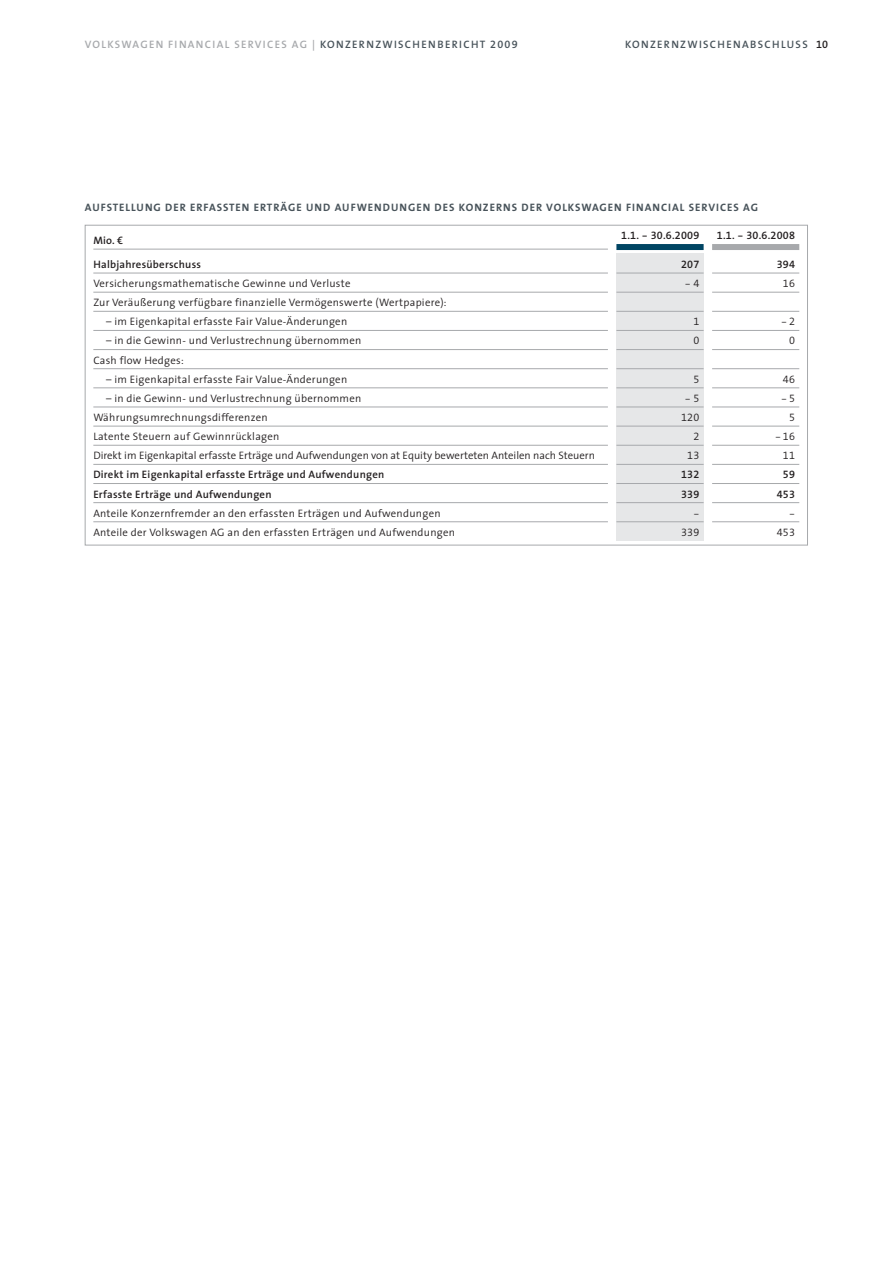
<style>
.page{position:relative;width:893px;height:1263px;background:#fff}
.page>*{position:absolute;margin:0;border:0;box-sizing:border-box;transform-origin:0 0}
.t1{font:300 10.8px/19.2px "The Sans";letter-spacing:.025em;color:#231f20}
.t2{font:600 10.8px/19.2px "The Sans";letter-spacing:.025em;color:#231f20}
.t3{font:700 10.8px "The Sans";letter-spacing:.09em;color:#48535a}
.t4{font:600 10.8px "The Sans";letter-spacing:.12em;color:#a7a9ac}
.t5{font:10.8px/19.2px "The Sans Semi Bold Expert";letter-spacing:.02em;color:#231f20}
.t6{font:10.8px/19.2px "The Sans Semi Light Expert";letter-spacing:.02em;color:#231f20;text-align:right}
.t7{font:600 10.8px "The Sans";letter-spacing:.12em;color:#48535a}
.s1{color:#48535a}
.s2{font-family:"The Sans Semi Bold Expert";font-weight:400;color:#48535a}
.s3{font-family:"The Sans Semi Bold Expert";font-weight:400;color:#231f20}
</style>
<div class="page">
<div style="left:616px;top:254px;width:87px;height:287px;background:#e6e7e8"></div>
<div style="left:616px;top:244px;width:87px;height:6px;background:#004563"></div>
<hr style="left:616px;top:273px;width:87px;height:1px;background:#a7a9ac">
<hr style="left:616px;top:292px;width:87px;height:1px;background:#a7a9ac">
<hr style="left:616px;top:311px;width:87px;height:1px;background:#a7a9ac">
<hr style="left:616px;top:330px;width:87px;height:1px;background:#a7a9ac">
<hr style="left:616px;top:349px;width:87px;height:1px;background:#a7a9ac">
<hr style="left:616px;top:368px;width:87px;height:1px;background:#a7a9ac">
<hr style="left:616px;top:388px;width:87px;height:1px;background:#a7a9ac">
<hr style="left:616px;top:407px;width:87px;height:1px;background:#a7a9ac">
<hr style="left:616px;top:426px;width:87px;height:1px;background:#a7a9ac">
<hr style="left:616px;top:445px;width:87px;height:1px;background:#a7a9ac">
<hr style="left:616px;top:464px;width:87px;height:1px;background:#a7a9ac">
<hr style="left:616px;top:483px;width:87px;height:1px;background:#a7a9ac">
<hr style="left:616px;top:502px;width:87px;height:1px;background:#a7a9ac">
<hr style="left:616px;top:521px;width:87px;height:1px;background:#a7a9ac">
<div style="left:712px;top:244px;width:87px;height:6px;background:#a7a9ac"></div>
<hr style="left:712px;top:273px;width:87px;height:1px;background:#a7a9ac">
<hr style="left:712px;top:292px;width:87px;height:1px;background:#a7a9ac">
<hr style="left:712px;top:311px;width:87px;height:1px;background:#a7a9ac">
<hr style="left:712px;top:330px;width:87px;height:1px;background:#a7a9ac">
<hr style="left:712px;top:349px;width:87px;height:1px;background:#a7a9ac">
<hr style="left:712px;top:368px;width:87px;height:1px;background:#a7a9ac">
<hr style="left:712px;top:388px;width:87px;height:1px;background:#a7a9ac">
<hr style="left:712px;top:407px;width:87px;height:1px;background:#a7a9ac">
<hr style="left:712px;top:426px;width:87px;height:1px;background:#a7a9ac">
<hr style="left:712px;top:445px;width:87px;height:1px;background:#a7a9ac">
<hr style="left:712px;top:464px;width:87px;height:1px;background:#a7a9ac">
<hr style="left:712px;top:483px;width:87px;height:1px;background:#a7a9ac">
<hr style="left:712px;top:502px;width:87px;height:1px;background:#a7a9ac">
<hr style="left:712px;top:521px;width:87px;height:1px;background:#a7a9ac">
<hr style="left:93px;top:249px;width:515px;height:1px;background:#a7a9ac">
<hr style="left:93px;top:273px;width:515px;height:1px;background:#a7a9ac">
<hr style="left:93px;top:292px;width:515px;height:1px;background:#a7a9ac">
<hr style="left:93px;top:311px;width:515px;height:1px;background:#a7a9ac">
<hr style="left:93px;top:330px;width:515px;height:1px;background:#a7a9ac">
<hr style="left:93px;top:349px;width:515px;height:1px;background:#a7a9ac">
<hr style="left:93px;top:368px;width:515px;height:1px;background:#a7a9ac">
<hr style="left:93px;top:388px;width:515px;height:1px;background:#a7a9ac">
<hr style="left:93px;top:407px;width:515px;height:1px;background:#a7a9ac">
<hr style="left:93px;top:426px;width:515px;height:1px;background:#a7a9ac">
<hr style="left:93px;top:445px;width:515px;height:1px;background:#a7a9ac">
<hr style="left:93px;top:464px;width:515px;height:1px;background:#a7a9ac">
<hr style="left:93px;top:483px;width:515px;height:1px;background:#a7a9ac">
<hr style="left:93px;top:502px;width:515px;height:1px;background:#a7a9ac">
<hr style="left:93px;top:521px;width:515px;height:1px;background:#a7a9ac">
<p class="t4" style="left:85px;top:40px;width:434px">VOLKSWAGEN FINANCIAL SERVICES AG | <span class="s1">KONZERNZWISCHENBERICHT</span> <span class="s2">2009</span></p>
<p class="t7" style="left:625px;top:40px;width:205px">KONZERNZWISCHENABSCHLUSS <span class="s3">10</span></p>
<p class="t3" style="left:85px;top:203px;width:675px">AUFSTELLUNG DER ERFASSTEN ERTRÄGE UND AUFWENDUNGEN DES KONZERNS DER VOLKSWAGEN FINANCIAL SERVICES AG</p>
<p class="t5" style="left:621px;top:226px;width:80px">1.1. - 30.6.2009</p>
<p class="t5" style="left:681px;top:255px;width:20px">207</p>
<p class="t6" style="left:685px;top:274px;width:16px">- 4</p>
<p class="t6" style="left:693px;top:312px;width:7px;text-align:left">1<br>0</p>
<p class="t6" style="left:693px;top:369px;width:7px">5</p>
<p class="t6" style="left:681px;top:389px;width:20px">- 5<br>120<br>2<br>13</p>
<p class="t5" style="left:681px;top:465px;width:20px">132<br>339</p>
<p class="t6" style="left:681px;top:503px;width:20px">-<br>339</p>
<p class="t5" style="left:717px;top:226px;width:80px">1.1. - 30.6.2008</p>
<p class="t5" style="left:777px;top:255px;width:20px">394</p>
<p class="t6" style="left:783px;top:274px;width:14px">16</p>
<p class="t6" style="left:781px;top:312px;width:15px">-2<br>0</p>
<p class="t6" style="left:775px;top:369px;width:22px">46 -5<br>5 -16<br>11</p>
<p class="t5" style="left:777px;top:465px;width:20px;text-align:center">59<br>453</p>
<p class="t6" style="left:777px;top:503px;width:20px">-<br>453</p>
<p class="t2" style="left:93px;top:232px;width:31px">Mio. €</p>
<p class="t2" style="left:93px;top:256px;width:109px">Halbjahresüberschuss</p>
<p class="t1" style="left:93px;top:275px;width:355px">Versicherungsmathematische Gewinne und Verluste<br>Zur Veräußerung verfügbare finanzielle Vermögenswerte (Wertpapiere):</p>
<p class="t1" style="left:106px;top:313px;width:243px">– im Eigenkapital erfasste Fair Value-Änderungen</p>
<p class="t1" style="left:93px;top:332px;width:269px;text-indent:13px">– in die Gewinn- und Verlustrechnung übernommen<br>Cash flow Hedges:</p>
<p class="t1" style="left:106px;top:371px;width:243px">– im Eigenkapital erfasste Fair Value-Änderungen</p>
<p class="t1" style="left:93px;top:390px;width:503px;text-indent:13px">– in die Gewinn- und Verlustrechnung übernommen<br>Währungsumrechnungsdifferenzen<br>Latente Steuern auf Gewinnrücklagen<br>Direkt im Eigenkapital erfasste Erträge und Aufwendungen von at Equity bewerteten Anteilen nach Steuern</p>
<p class="t2" style="left:93px;top:466px;width:292px">Direkt im Eigenkapital erfasste Erträge und Aufwendungen<br>Erfasste Erträge und Aufwendungen</p>
<p class="t1" style="left:93px;top:505px;width:363px">Anteile Konzernfremder an den erfassten Erträgen und Aufwendungen<br>Anteile der Volkswagen AG an den erfassten Erträgen und Aufwendungen</p>
</div>
